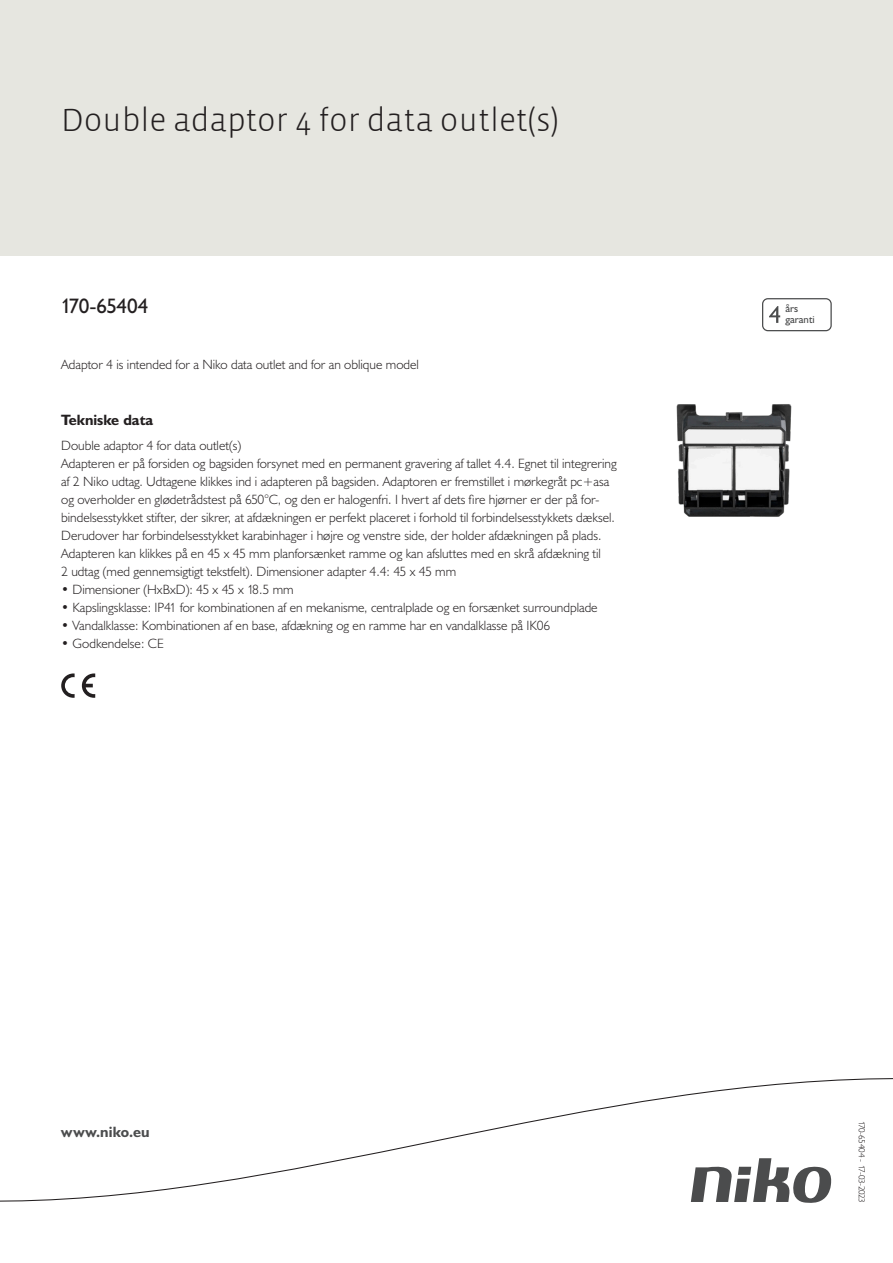
<style>
.page{position:relative;width:893px;height:1263px;background:#fff}
.page>*{position:absolute;margin:0;border:0;box-sizing:border-box;transform-origin:0 0}
.Title_datasheets{font:300 33px "Vista Sans";color:#231f20}
.Article_number{font:21px "Humanist 521 BT";letter-spacing:-.015em;color:#231f20}
.Titles_parts{font:700 15px "Humanist 521 BT";color:#231f20}
.titel_afbeelding{font:700 15px "Humanist 521 BT";letter-spacing:.005em;color:#4b4c4d}
.Platte_tekst_CAB{font:300 13.5px/18px "Humanist 521 BT";color:#231f20}
.USP_Bullets{font:300 13.5px "Humanist 521 BT";color:#231f20}
.t1{font:10.8px/10.8px "Humanist 521 BT";color:#4b4c4d}
.Revision{font:300 9px "Humanist 521 BT";letter-spacing:-.05em;color:#231f20}
</style>
<div class="page">
<div style="left:0;top:0;width:893px;height:255px;background:#e6e6e0"></div>
<svg style="left:82px;top:673px;width:13px;height:25px"></svg>
<svg style="left:61px;top:673px;width:14px;height:25px"></svg>
<svg style="left:762px;top:298px;width:70px;height:33px"></svg>
<svg style="left:0;top:1078px;width:893px;height:125px"></svg>
<img style="left:676px;top:404px;width:116px;height:113px">
<p class="Title_datasheets" style="left:61px;top:100px;width:499px">Double adaptor 4 for data outlet(s)</p>
<p class="Article_number" style="left:61px;top:293px;width:89px">170-65404</p>
<p class="t1" style="left:785px;top:303px;width:31px">års garanti</p>
<p class="Platte_tekst_CAB" style="left:61px;top:355px;width:359px">Adaptor 4 is intended for a Niko data outlet and for an oblique model</p>
<p class="Titles_parts" style="left:61px;top:411px;width:94px">Tekniske data</p>
<p class="Platte_tekst_CAB" style="left:61px;top:436px;width:182px">Double adaptor 4 for data outlet(s)</p>
<p class="Platte_tekst_CAB" style="left:61px;top:454px;width:557px">Adapteren er på forsiden og bagsiden forsynet med en permanent gravering af tallet 4.4. Egnet til integrering af 2 Niko udtag. Udtagene klikkes ind i adapteren på bagsiden. Adaptoren er fremstillet i mørkegråt pc+asa og overholder en glødetrådstest på 650°C, og den er halogenfri. I hvert af dets fire hjørner er der på for&shy;bindelsesstykket stifter, der sikrer, at afdækningen er perfekt placeret i forhold til forbindelsesstykkets dæksel.<br>Derudover har forbindelsesstykket karabinhager i højre og venstre side, der holder afdækningen på plads.<br>Adapteren kan klikkes på en 45 x 45 mm planforsænket ramme og kan afsluttes med en skrå afdækning til<br>2 udtag (med gennemsigtigt tekstfelt). Dimensioner adapter 4.4: 45 x 45 mm</p>
<p class="USP_Bullets" style="left:61px;top:581px;width:234px">• Dimensioner (HxBxD): 45 x 45 x 18.5 mm</p>
<p class="USP_Bullets" style="left:61px;top:599px;width:538px">• Kapslingsklasse: IP41 for kombinationen af en mekanisme, centralplade og en forsænket surroundplade</p>
<p class="USP_Bullets" style="left:61px;top:617px;width:491px">• Vandalklasse: Kombinationen af en base, afdækning og en ramme har en vandalklasse på IK06</p>
<p class="USP_Bullets" style="left:61px;top:635px;width:104px">• Godkendelse: CE</p>
<p class="titel_afbeelding" style="left:61px;top:1122px;width:90px">www.niko.eu</p>
<p class="Revision" style="left:868px;top:1121px;width:84px;rotate:90deg">170-65404 - 17-03-2023</p>
</div>
